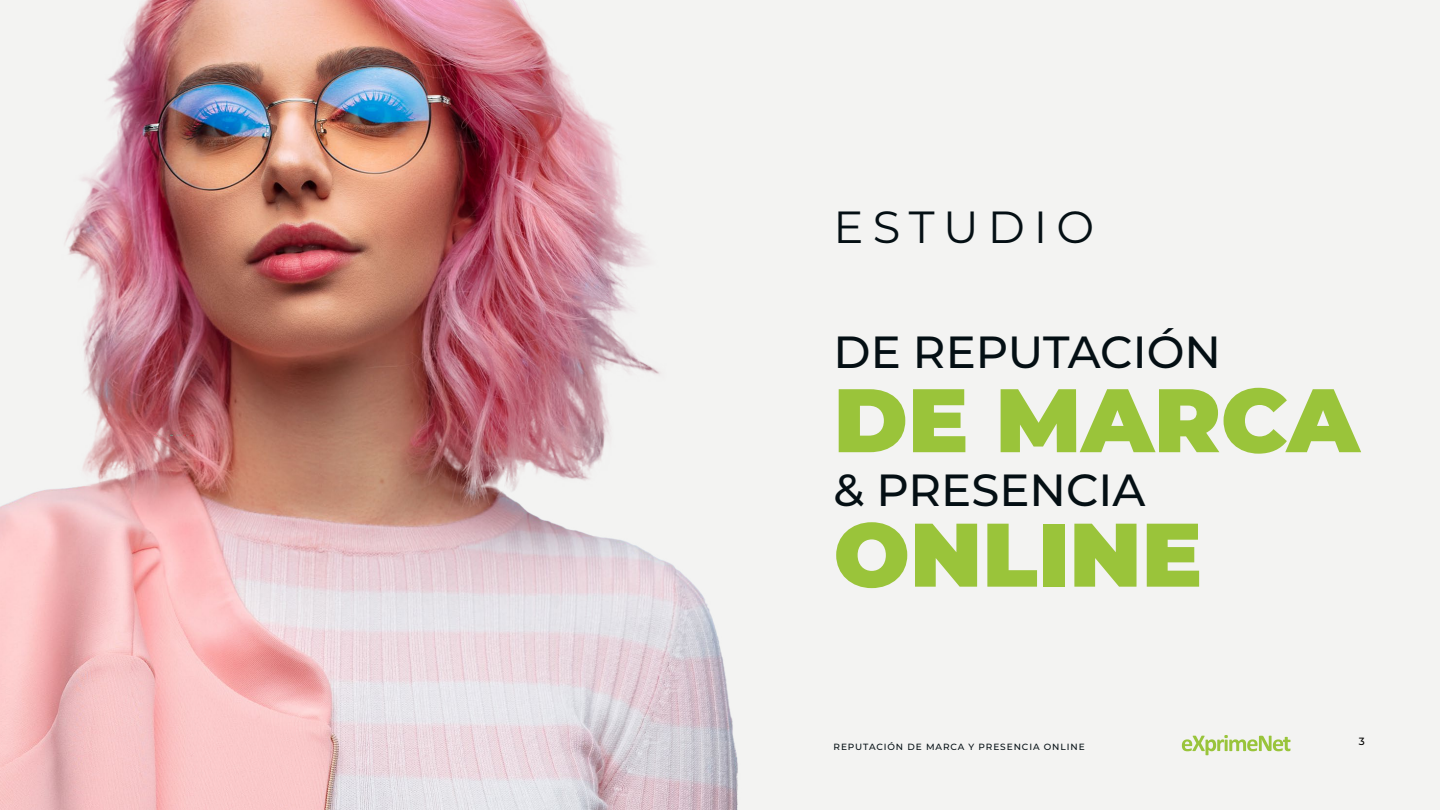
<style>
.page{position:relative;width:1440px;height:810px;background:#f3f3f2}
.page>*{position:absolute;margin:0;border:0;box-sizing:border-box;transform-origin:0 0}
.t1{font:900 90px/134.5px "Montserrat";color:#9ac43a}
.t2{font:500 45px "Montserrat";color:#040f14}
.t3{font:45px "Montserrat";letter-spacing:.2em;color:#040f14}
.t4{font:500 10.5px "Montserrat";color:#000}
.t5{font:500 9px "Montserrat";letter-spacing:.1em;color:#040f14}
</style>
<div class="page">
<svg style="left:1182px;top:735px;width:109px;height:20px"></svg>
<img style="left:0;top:0;width:738px;height:810px">
<h2 class="t3" style="left:834px;top:196px;width:262px">ESTUDIO</h2>
<h2 class="t2" style="left:834px;top:320px;width:389px">DE REPUTACIÓN</h2>
<h1 class="t1" style="left:834px;top:347px;width:527px">DE MARCA<br>ONLINE</h1>
<h2 class="t2" style="left:834px;top:459px;width:313px">&amp; PRESENCIA</h2>
<p class="t5" style="left:834px;top:740px;width:253px">REPUTACIÓN DE MARCA Y PRESENCIA ONLINE</p>
<p class="t4" style="left:1359px;top:734px;width:8px">3</p>
</div>
